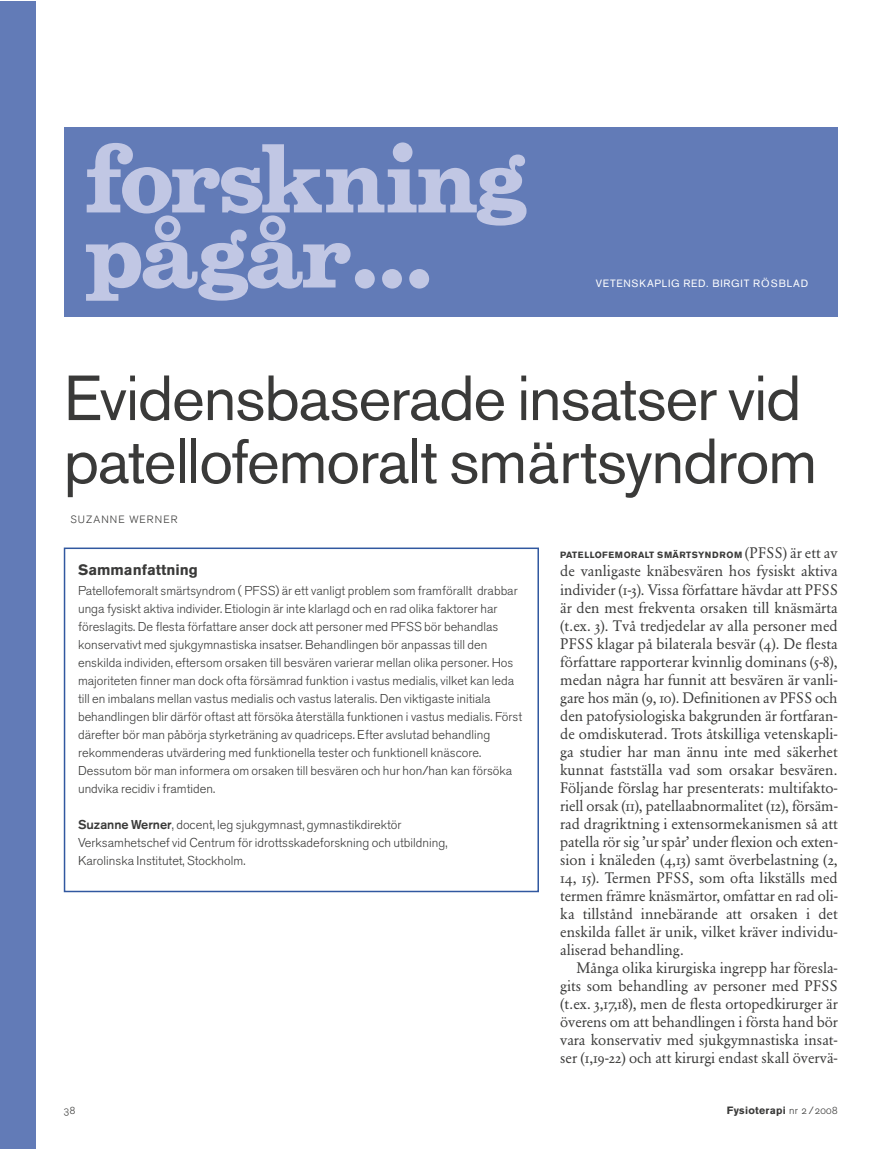
<style>
.page{position:relative;width:893px;height:1149px;background:#fff}
.page>*{position:absolute;margin:0;border:0;box-sizing:border-box;transform-origin:0 0}
.t1{font:700 90px/75px "Belizio";letter-spacing:-.04em;color:#c1c7e4}
.t2{font:63px/63px "Akzidenz Grotesk BE";letter-spacing:-.02em;color:#3a3a39}
.t3{font:15px/18px "Garamond Exp BQ Regular Os F";color:#3a3a39;text-align:justify}
.t4{font:700 15px "Akzidenz Grotesk BE";color:#3a3a39}
.t5{font:12.75px/18px "Akzidenz Grotesk BE Light Os F";color:#3a3a39}
.t6{font:10.5px "Akzidenz Grotesk BE";letter-spacing:.075em;color:#fff}
.t7{font:700 10.5px "Akzidenz Grotesk BE";letter-spacing:.025em;color:#3a3a39}
.t8{font:10.5px "Akzidenz Grotesk BE Light Os F";letter-spacing:.105em;color:#3a3a39}
.t9{font:700 9px "Akzidenz Grotesk BE";letter-spacing:.045em;color:#3a3a39}
.s1{font-family:"Akzidenz Grotesk BE";font-weight:500}
.s2{font-family:"Garamond Exp BQ Regular Os F";font-weight:400;font-size:15px}
.s3{font-family:"Akzidenz Grotesk BE Light Os F";font-weight:400}
</style>
<div class="page">
<div style="left:64px;top:547px;width:475px;height:344px;border:2px solid #3158a0"></div>
<div style="left:64px;top:128px;width:774px;height:189px;background:#627bb7"></div>
<div style="left:0;top:1px;width:35px;height:1147px;background:#627bb7"></div>
<h1 class="t1" style="left:85px;top:138px;width:444px">forskning pågår…</h1>
<p class="t6" style="left:596px;top:276px;width:214px">VETENSKAPLIG RED. BIRGIT RÖSBLAD</p>
<h2 class="t2" style="left:64px;top:366px;width:755px">Evidensbaserade insatser vid patellofemoralt smärtsyndrom</h2>
<p class="t8" style="left:71px;top:513px;width:108px">SUZANNE WERNER</p>
<p class="t4" style="left:78px;top:561px;width:121px">Sammanfattning</p>
<p class="t5" style="left:78px;top:581px;width:446px">Patellofemoralt smärtsyndrom ( PFSS) är ett vanligt problem som framförallt drabbar unga fysiskt aktiva individer. Etiologin är inte klarlagd och en rad olika faktorer har föreslagits. De flesta författare anser dock att personer med PFSS bör behandlas konservativt med sjukgymnastiska insatser. Behandlingen bör anpassas till den enskilda individen, eftersom orsaken till besvären varierar mellan olika personer. Hos majoriteten finner man dock ofta försämrad funktion i vastus medialis, vilket kan leda till en imbalans mellan vastus medialis och vastus lateralis. Den viktigaste initiala behandlingen blir därför oftast att försöka återställa funktionen i vastus medialis. Först därefter bör man påbörja styrketräning av quadriceps. Efter avslutad behandling rekommenderas utvärdering med funktionella tester och funktionell knäscore.<br>Dessutom bör man informera om orsaken till besvären och hur hon/han kan försöka undvika recidiv i framtiden.</p>
<p class="t5" style="left:78px;top:815px;width:371px"><span class="s1">Suzanne Werner</span>, docent, leg sjukgymnast, gymnastikdirektör<br>Verksamhetschef vid Centrum för idrottsskadeforskning och utbildning,<br>Karolinska Institutet, Stockholm.</p>
<p class="t9" style="left:560px;top:550px;width:279px">PATELLOFEMORALT SMÄRTSYNDROM <span class="s2">(PFSS) är ett av</span></p>
<p class="t3" style="left:560px;top:562px;width:279px">de vanligaste knäbesvären hos fysiskt aktiva individer (1-3). Vissa författare hävdar att PFSS är den mest frekventa orsaken till knäsmärta (t.ex. 3). Två tredjedelar av alla personer med PFSS klagar på bilaterala besvär (4). De flesta författare rapporterar kvinnlig dominans (5-8), medan några har funnit att besvären är vanli&shy;gare hos män (9, 10). Definitionen av PFSS och den patofysiologiska bakgrunden är fortfaran&shy;de omdiskuterad. Trots åtskilliga vetenskapli&shy;ga studier har man ännu inte med säkerhet kunnat fastställa vad som orsakar besvären.<br>Följande förslag har presenterats: multifakto&shy;riell orsak (11), patellaabnormalitet (12), försäm&shy;rad dragriktning i extensormekanismen så att patella rör sig ’ur spår’ under flexion och exten&shy;sion i knäleden (4,13) samt överbelastning (2, 14, 15). Termen PFSS, som ofta likställs med termen främre knäsmärtor, omfattar en rad oli&shy;ka tillstånd innebärande att orsaken i det enskilda fallet är unik, vilket kräver individu&shy;aliserad behandling.</p>
<p class="t3" style="left:560px;top:958px;width:279px;text-indent:16px">Många olika kirurgiska ingrepp har föresla&shy;gits som behandling av personer med PFSS (t.ex. 3,17,18), men de flesta ortopedkirurger är överens om att behandlingen i första hand bör vara konservativ med sjukgymnastiska insat&shy;ser (1,19-22) och att kirurgi endast skall övervä-</p>
<p class="t8" style="left:64px;top:1104px;width:13px">38</p>
<p class="t7" style="left:727px;top:1104px;width:112px">Fysioterapi <span class="s3">nr 2 / 2008</span></p>
</div>
